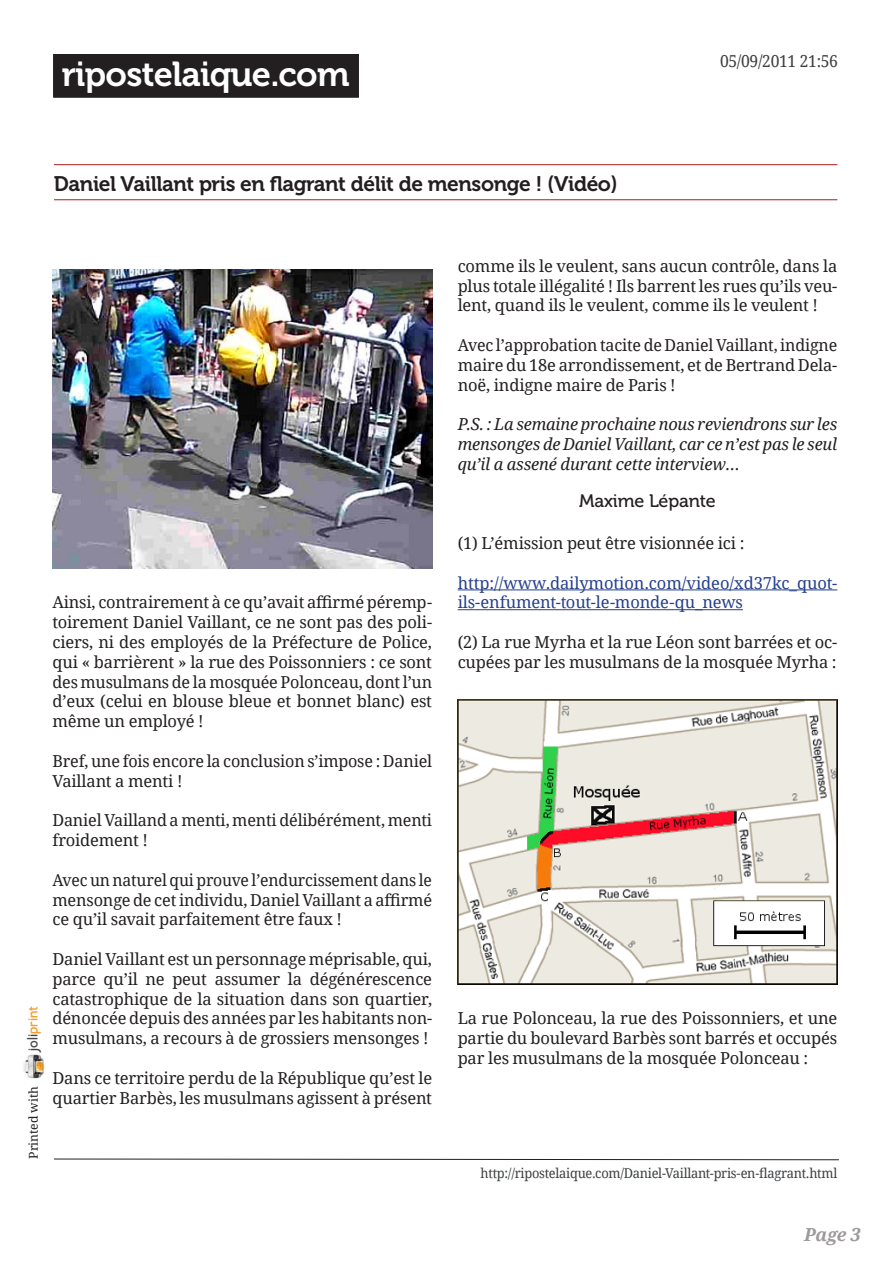
<style>
.page{position:relative;width:893px;height:1263px;background:#fff}
.page>*{position:absolute;margin:0;border:0;box-sizing:border-box;transform-origin:0 0}
.t1{font:34.5px "Museo 700";letter-spacing:-.02em;color:#fff}
.t2{font:21px "Museo 700";letter-spacing:-.02em;color:#231f20}
.t3{font:18px "Museo 500";letter-spacing:-.005em;color:#231f20}
.t4{font:italic 700 18px "Droid Serif";color:#9d9a9b}
.t5{font:16.5px/19.8px "Droid Serif";letter-spacing:-.01em;color:#231f20;text-align:justify}
.t6{font:16.5px/19.8px "Droid Serif";letter-spacing:-.01em;color:#231f20;text-align:justify;scale:.96 1}
.t7{font:italic 16.5px/19.8px "Droid Serif";letter-spacing:-.01em;color:#231f20;text-align:justify}
.t8{font:16.5px/19.8px "Droid Serif";letter-spacing:-.005em;color:#253f8e}
.t9{font:16.5px "Droid Serif";letter-spacing:-.02em;color:#3c3e40;scale:.95 1}
.t10{font:700 13.65px "Candela";color:#f49c30}
.t11{font:13.5px "Droid Serif";letter-spacing:-.02em;color:#3c3e40;scale:.95 1}
.t12{font:12.15px "Droid Serif";color:#231f20}
.s1{color:#464943}
</style>
<div class="page">
<img style="left:23px;top:1054px;width:21px;height:25px">
<div style="left:53px;top:54px;width:306px;height:44px;background:#514d4e"></div>
<div style="left:53px;top:54px;width:306px;height:43px;background:#231f20"></div>
<hr style="left:54px;top:164px;width:783px;height:1px;background:#b0272a">
<hr style="left:54px;top:199px;width:783px;height:1px;background:#b0272a">
<img style="left:52px;top:269px;width:380px;height:300px">
<hr style="left:458px;top:589px;width:379px;height:1px;background:#253f8e">
<hr style="left:458px;top:609px;width:285px;height:1px;background:#253f8e">
<img style="left:458px;top:699px;width:379px;height:286px">
<svg style="left:54px;top:1158px;width:785px;height:2px"></svg>
<h1 class="t1" style="left:62px;top:55px;width:289px">ripostelaique.com</h1>
<p class="t9" style="left:720px;top:51px;width:126px">05/09/2011 21:56</p>
<p class="t2" style="left:54px;top:172px;width:566px">Daniel Vaillant pris en flagrant délit de mensonge ! (Vidéo)</p>
<p class="t10" style="left:24px;top:1051px;width:46px;rotate:-90deg"><span class="s1">joli</span>print</p>
<p class="t12" style="left:26px;top:1159px;width:74px;rotate:-90deg">Printed with</p>
<p class="t5" style="left:52px;top:593px;width:381px">Ainsi, contrairement à ce qu’avait affirmé péremp&shy;toirement Daniel Vaillant, ce ne sont pas des poli&shy;ciers, ni des employés de la Préfecture de Police, qui « barrièrent » la rue des Poissonniers : ce sont des musulmans de la mosquée Polonceau, dont l’un d’eux (celui en blouse bleue et bonnet blanc) est même un employé !</p>
<p class="t5" style="left:52px;top:751px;width:381px">Bref, une fois encore la conclusion s’impose : Daniel<br>Vaillant a menti !</p>
<p class="t5" style="left:52px;top:811px;width:381px">Daniel Vailland a menti, menti délibérément, menti froidement !</p>
<p class="t6" style="left:52px;top:870px;width:397px">Avec un naturel qui prouve l’endurcissement dans le mensonge de cet individu, Daniel Vaillant a affirmé ce qu’il savait parfaitement être faux !</p>
<p class="t5" style="left:52px;top:949px;width:381px">Daniel Vaillant est un personnage méprisable, qui, parce qu’il ne peut assumer la dégénérescence catastrophique de la situation dans son quartier, dénoncée depuis des années par les habitants non&shy;musulmans, a recours à de grossiers mensonges !</p>
<p class="t5" style="left:52px;top:1068px;width:381px">Dans ce territoire perdu de la République qu’est le quartier Barbès, les musulmans agissent à présent</p>
<p class="t5" style="left:458px;top:256px;width:381px">comme ils le veulent, sans aucun contrôle, dans la plus totale illégalité ! Ils barrent les rues qu’ils veu&shy;lent, quand ils le veulent, comme ils le veulent !</p>
<p class="t5" style="left:458px;top:335px;width:381px">Avec l’approbation tacite de Daniel Vaillant, indigne maire du 18e arrondissement, et de Bertrand Dela&shy;noë, indigne maire de Paris !</p>
<p class="t7" style="left:458px;top:415px;width:381px">P.S. : La semaine prochaine nous reviendrons sur les mensonges de Daniel Vaillant, car ce n’est pas le seul qu’il a assené durant cette interview…</p>
<p class="t3" style="left:579px;top:491px;width:138px">Maxime Lépante</p>
<p class="t5" style="left:458px;top:533px;width:288px">(1) L’émission peut être visionnée ici :</p>
<p class="t8" style="left:458px;top:573px;width:381px">http://www.dailymotion.com/video/xd37kc_quot&shy;ils-enfument-tout-le-monde-qu_news</p>
<p class="t5" style="left:458px;top:632px;width:381px">(2) La rue Myrha et la rue Léon sont barrées et oc&shy;cupées par les musulmans de la mosquée Myrha :</p>
<p class="t5" style="left:458px;top:1009px;width:381px">La rue Polonceau, la rue des Poissonniers, et une partie du boulevard Barbès sont barrés et occupés par les musulmans de la mosquée Polonceau :</p>
<p class="t11" style="left:480px;top:1165px;width:377px">http://ripostelaique.com/Daniel-Vaillant-pris-en-flagrant.html</p>
<p class="t4" style="left:804px;top:1223px;width:58px">Page 3</p>
</div>
